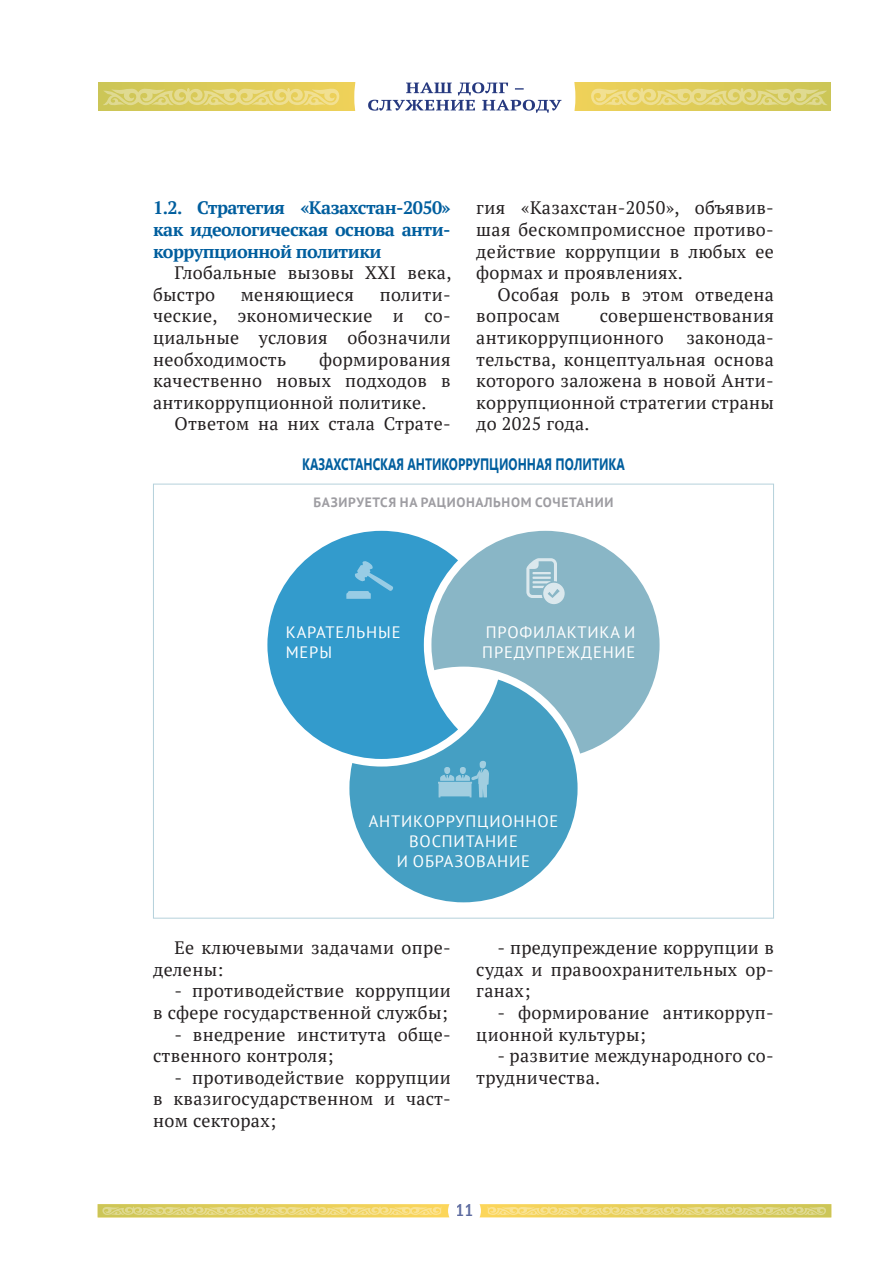
<style>
.page{position:relative;width:893px;height:1263px;background:#fff}
.page>*{position:absolute;margin:0;border:0;box-sizing:border-box;transform-origin:0 0}
.t1{font:18px/21.6px "PT Serif";letter-spacing:.02em;color:#231f20}
.t2{font:700 18px/21.6px "PT Serif";letter-spacing:-.03em;color:#005e9e;text-align:justify}
.t3{font:500 condensed 18px "Franklin Gothic";color:#26397f}
.t4{font:16.5px/19.8px "PT Sans";letter-spacing:.05em;color:#fff}
.t5{font:700 16.5px "Segoe UI";color:#005e9e;scale:.73 1}
.t6{font:700 13.5px "PT Sans";letter-spacing:.05em;color:#9e9da2}
</style>
<div class="page">
<svg style="left:98px;top:1204px;width:733px;height:13px;background:#e8d675"></svg>
<svg style="left:98px;top:82px;width:733px;height:29px;background:#decb58"></svg>
<svg style="left:354px;top:82px;width:221px;height:29px"></svg>
<svg style="left:368px;top:82px;width:194px;height:31px"></svg>
<svg style="left:590px;top:87px;width:238px;height:20px;background:#e2d375"></svg>
<svg style="left:103px;top:87px;width:238px;height:20px;background:#e2d475"></svg>
<svg style="left:489px;top:531px;width:171px;height:223px;fill:#89b6c6"></svg>
<svg style="left:349px;top:679px;width:229px;height:223px;fill:#459fc3"></svg>
<svg style="left:526px;top:558px;width:39px;height:46px;background:#accbd7"></svg>
<svg style="left:267px;top:531px;width:222px;height:266px"></svg>
<p class="t2" style="left:153px;top:198px;width:299px">1.2. Стратегия «Казахстан-2050» как идеологическая основа анти&shy;коррупционной политики</p>
<p class="t1" style="left:153px;top:263px;width:300px;text-indent:21px">Глобальные вызовы ХХI века, быстро</p>
<p class="t1" style="left:153px;top:284px;width:299px;text-align:justify;text-indent:227px">полити&shy;ческие, экономические и со&shy;циальные условия обозначили необходимость</p>
<p class="t1" style="left:241px;top:284px;width:115px">меняющиеся</p>
<p class="t1" style="left:153px;top:349px;width:299px;text-align:justify;text-indent:166px">формирования качественно новых подходов в антикоррупционной политике.</p>
<p class="t1" style="left:174px;top:414px;width:278px">Ответом на них стала Страте-</p>
<p class="t1" style="left:476px;top:198px;width:299px;text-align:justify">гия «Казахстан-2050», объявив&shy;шая бескомпромиссное противо&shy;действие коррупции в любых ее формах и проявлениях.</p>
<p class="t1" style="left:476px;top:284px;width:299px;text-indent:21px">Особая роль в этом отведена вопросам</p>
<p class="t1" style="left:476px;top:306px;width:299px;text-align:justify;text-indent:123px">совершенствования антикоррупционного законода&shy;тельства, концептуальная основа которого заложена в новой Анти&shy;коррупционной стратегии страны до 2025 года.</p>
<p class="t5" style="left:302px;top:453px;width:443px">КАЗАХСТАНСКАЯ АНТИКОРРУПЦИОННАЯ ПОЛИТИКА</p>
<p class="t6" style="left:314px;top:494px;width:301px">БАЗИРУЕТСЯ НА РАЦИОНАЛЬНОМ СОЧЕТАНИИ</p>
<p class="t4" style="left:286px;top:622px;width:116px">КАРАТЕЛЬНЫЕ</p>
<p class="t4" style="left:286px;top:642px;width:48px">МЕРЫ</p>
<p class="t4" style="left:482px;top:622px;width:155px">ПРОФИЛАКТИКА И<br>ПРЕДУПРЕЖДЕНИЕ</p>
<p class="t4" style="left:369px;top:811px;width:191px">АНТИКОРРУПЦИОННОЕ</p>
<p class="t4" style="left:409px;top:831px;width:110px">ВОСПИТАНИЕ</p>
<p class="t4" style="left:397px;top:851px;width:135px">И ОБРАЗОВАНИЕ</p>
<p class="t1" style="left:153px;top:938px;width:299px;text-indent:21px">Ее ключевыми задачами опре&shy;делены:</p>
<p class="t1" style="left:153px;top:981px;width:299px;text-align:right">- противодействие коррупции<br>в сфере государственной службы;</p>
<p class="t1" style="left:153px;top:1024px;width:299px;text-indent:21px">- внедрение института обще&shy;ственного контроля;</p>
<p class="t1" style="left:153px;top:1067px;width:299px;text-align:justify;text-indent:21px">- противодействие коррупции в квазигосударственном и част&shy;ном секторах;</p>
<p class="t1" style="left:476px;top:938px;width:299px;text-align:justify;text-indent:21px">- предупреждение коррупции в судах и правоохранительных ор&shy;ганах;</p>
<p class="t1" style="left:476px;top:1003px;width:299px;text-indent:21px">- формирование антикорруп&shy;ционной культуры;</p>
<p class="t1" style="left:476px;top:1046px;width:299px;text-indent:21px">- развитие международного со&shy;трудничества.</p>
<p class="t3" style="left:456px;top:1199px;width:19px">11</p>
</div>
